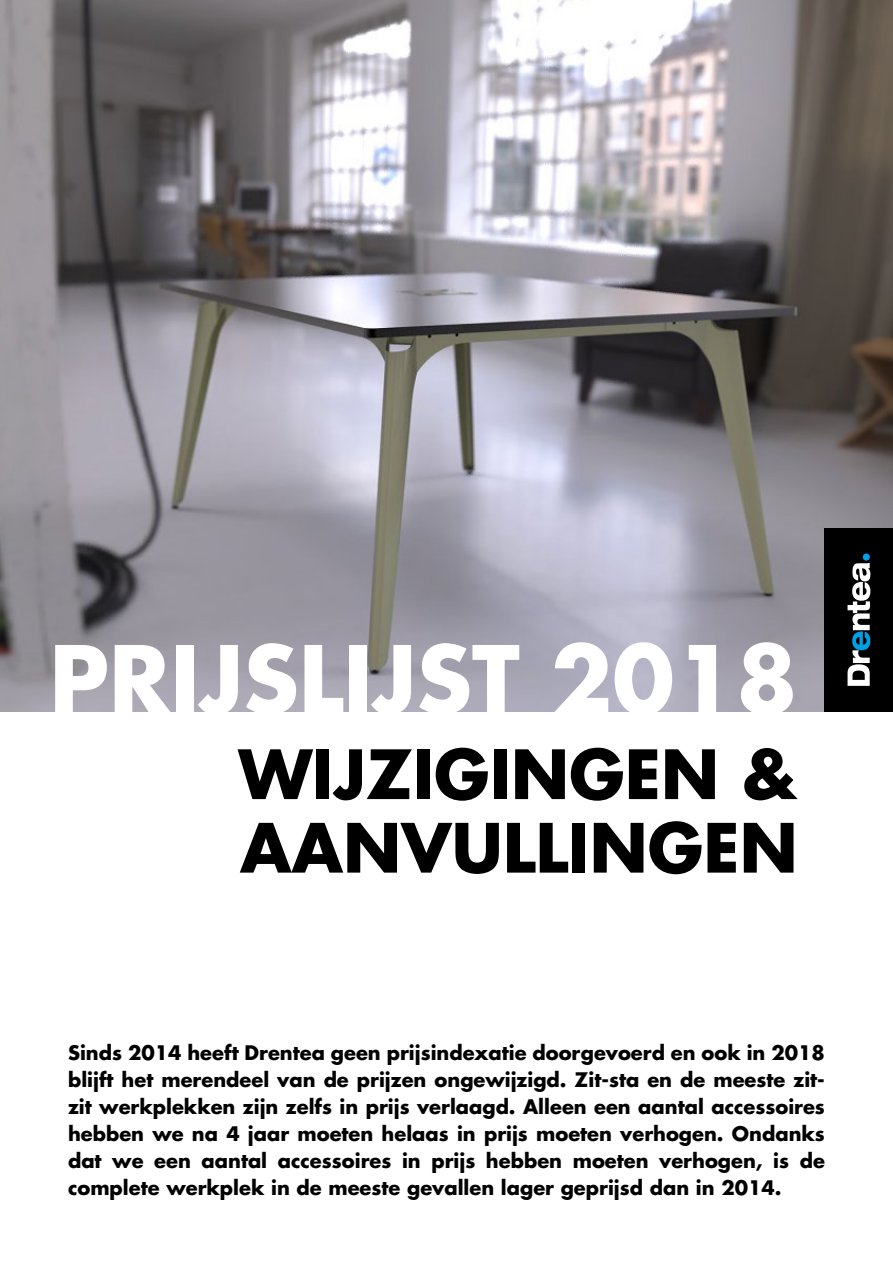
<style>
.page{position:relative;width:893px;height:1263px;background:#fff}
.page>*{position:absolute;margin:0;border:0;box-sizing:border-box;transform-origin:0 0}
.t1{font:700 90px "Futura Std";color:#fff}
.t2{font:700 66px/73.5px "Futura Std";color:#000}
.t3{font:700 19.5px/27px "Futura Std";color:#000;text-align:justify}
</style>
<div class="page">
<img style="left:0;top:0;width:893px;height:711px">
<div style="left:825px;top:528px;width:68px;height:183px;background:#000"></div>
<div style="left:863px;top:553px;width:7px;height:8px;background:#009fe3;border-radius:50%"></div>
<svg style="left:847px;top:563px;width:23px;height:123px"></svg>
<h1 class="t1" style="left:49px;top:619px;width:750px">PRIJSLIJST 2018</h1>
<h2 class="t2" style="left:239px;top:737px;width:561px">WIJZIGINGEN &amp;<br>AANVULLINGEN</h2>
<p class="t3" style="left:68px;top:1039px;width:758px">Sinds 2014 heeft Drentea geen prijsindexatie doorgevoerd en ook in 2018 blijft het merendeel van de prijzen ongewijzigd. Zit-sta en de meeste zit&shy;zit werkplekken zijn zelfs in prijs verlaagd. Alleen een aantal accessoires hebben we na 4 jaar moeten helaas in prijs moeten verhogen. Ondanks dat we een aantal accessoires in prijs hebben moeten verhogen, is de complete werkplek in de meeste gevallen lager geprijsd dan in 2014.</p>
</div>
